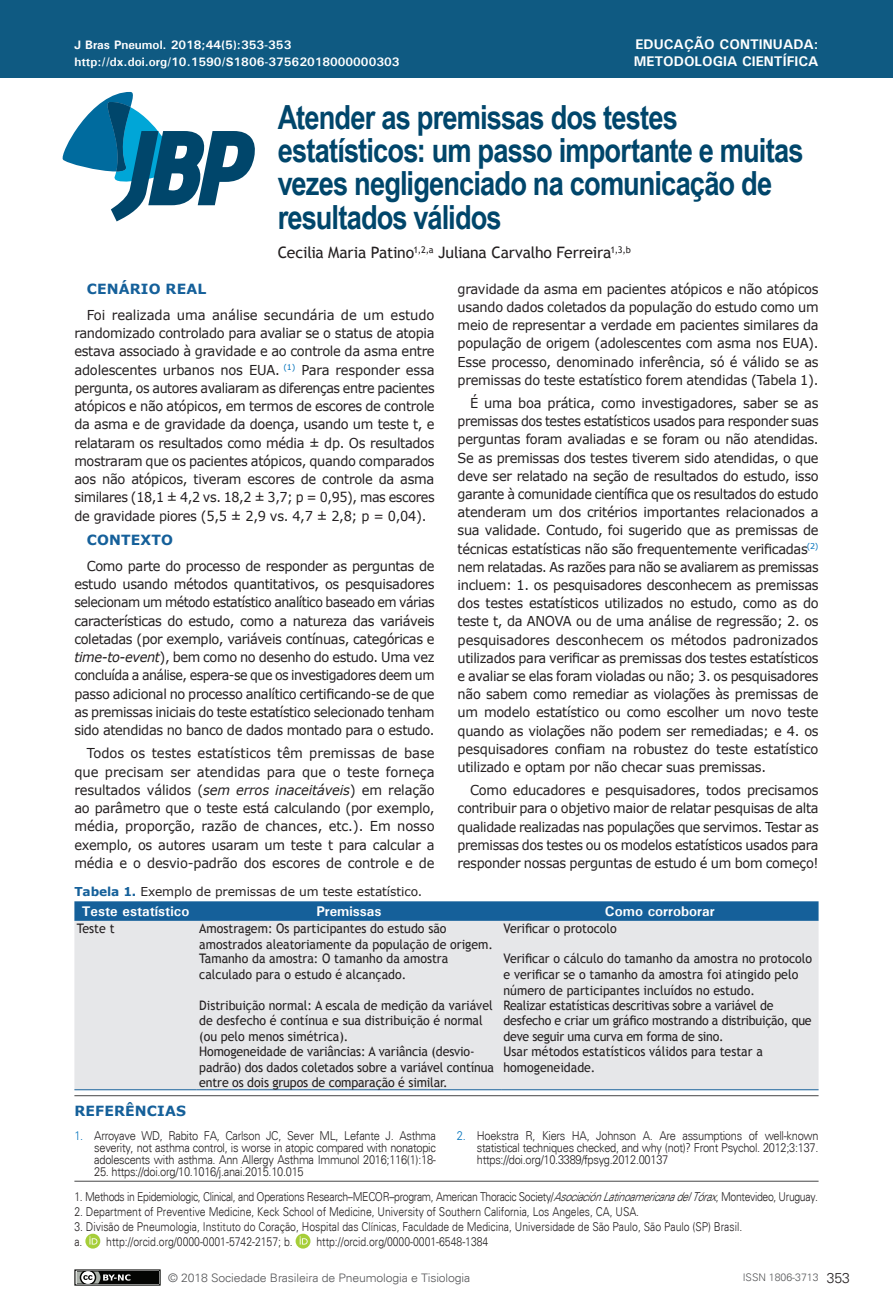
<style>
.page{position:relative;width:893px;height:1315px;background:#fff}
.page>*{position:absolute;margin:0;border:0;box-sizing:border-box;transform-origin:0 0}
.t1{font:700 33.25px/33.2px "Arial Narrow";letter-spacing:-.025em;color:#00466b}
.t2{font:15.75px "Trebuchet MS";letter-spacing:-.015em;color:#231f20}
.t3{font:700 14px/16.8px "Univers";color:#fff}
.t4{font:700 14px "Verdana";letter-spacing:.01em;color:#15609a}
.t5{font:300 14px "Univers";color:#231f20}
.t6{font:13.65px/18.2px "Verdana";letter-spacing:-.025em;color:#231f20;text-align:justify;scale:.95 1}
.t7{font:13.65px/18.2px "Verdana";letter-spacing:-.025em;color:#231f20;text-align:justify;scale:.96 1}
.t8{font:13.12px/15.8px "Trebuchet MS";color:#231f20;scale:.94 1}
.t9{font:13.12px/15.8px "Trebuchet MS";letter-spacing:-.02em;color:#231f20;scale:.94 1}
.t10{font:300 12.25px/12.2px "Univers";color:#231f20;text-align:justify;scale:.9 1}
.t11{font:300 12.25px/14.7px "Univers";color:#231f20;scale:.85 1}
.t12{font:300 12.25px "Univers";letter-spacing:-.03em;color:#231f20;scale:.85 1}
.t13{font:700 12.25px "Univers";color:#fff}
.t14{font:12.25px "Verdana";letter-spacing:-.01em;color:#231f20}
.t15{font:300 12.25px "Univers";letter-spacing:-.025em;color:#231f20;scale:.9 1}
.t16{font:300 11.72px "Univers";letter-spacing:-.01em;color:#57585a;scale:1.04 1}
.t17{font:300 10.5px "Univers";color:#57585a}
.s1{font-style:italic}
.s2{font-weight:700;color:#15609a}
.s3{color:#0072bc}
</style>
<div class="page">
<div style="left:0;top:0;width:893px;height:78px;background:#0f5a82"></div>
<svg style="left:62px;top:91px;width:193px;height:130px"></svg>
<div style="left:75px;top:1270px;width:85px;height:15px;background:#040503"></div>
<div style="left:74px;top:1269px;width:87px;height:16px;border:1px solid #040503"></div>
<svg style="left:74px;top:1269px;width:56px;height:17px"></svg>
<hr style="left:74px;top:1180px;width:745px;height:1px;background:#454647">
<svg style="left:85px;top:1237px;width:16px;height:11px"></svg>
<svg style="left:85px;top:1233px;width:15px;height:15px"></svg>
<svg style="left:89px;top:1236px;width:8px;height:8px"></svg>
<svg style="left:296px;top:1237px;width:15px;height:11px"></svg>
<svg style="left:296px;top:1233px;width:14px;height:15px"></svg>
<svg style="left:300px;top:1236px;width:8px;height:8px"></svg>
<svg style="left:74px;top:901px;width:745px;height:20px;background:#1a639c"></svg>
<div style="left:74px;top:921px;width:745px;height:168px;background:#e6e7e9"></div>
<hr style="left:74px;top:1089px;width:123px;height:1px;background:#15609a">
<hr style="left:197px;top:1089px;width:304px;height:1px;background:#15609a">
<hr style="left:501px;top:1089px;width:318px;height:1px;background:#15609a">
<hr style="left:74px;top:1095px;width:745px;height:1px;background:#454647">
<p class="t3" style="left:634px;top:36px;width:186px">EDUCAÇÃO CONTINUADA:<br>METODOLOGIA CIENTÍFICA</p>
<p class="t13" style="left:74px;top:38px;width:218px">J Bras Pneumol. 2018;44(5):353-353</p>
<p class="t13" style="left:74px;top:54px;width:327px">http://dx.doi.org/10.1590/S1806-37562018000000303</p>
<h1 class="t1" style="left:278px;top:99px;width:527px">Atender as premissas dos testes estatísticos: um passo importante e muitas vezes negligenciado na comunicação de resultados válidos</h1>
<p class="t2" style="left:278px;top:244px;width:355px">Cecilia Maria Patino<sup>1,2,a</sup> Juliana Carvalho Ferreira<sup>1,3,b</sup></p>
<p class="t4" style="left:87px;top:279px;width:121px">CENÁRIO REAL</p>
<p class="t7" style="left:74px;top:305px;width:377px;text-indent:12px">Foi realizada uma análise secundária de um estudo randomizado controlado para avaliar se o status de atopia estava associado à gravidade e ao controle da asma entre adolescentes urbanos nos EUA. <sup>(1)</sup> Para responder essa pergunta, os autores avaliaram as diferenças entre pacientes atópicos e não atópicos, em termos de escores de controle da asma e de gravidade da doença, usando um teste t, e relataram os resultados como média ± dp. Os resultados mostraram que os pacientes atópicos, quando comparados aos não atópicos, tiveram escores de controle da asma similares (18,1 ± 4,2 vs. 18,2 ± 3,7; p = 0,95), mas escores de gravidade piores (5,5 ± 2,9 vs. 4,7 ± 2,8; p = 0,04).</p>
<p class="t4" style="left:87px;top:530px;width:88px">CONTEXTO</p>
<p class="t6" style="left:74px;top:556px;width:381px;text-indent:12px">Como parte do processo de responder as perguntas de estudo usando métodos quantitativos, os pesquisadores selecionam um método estatístico analítico baseado em várias características do estudo, como a natureza das variáveis coletadas (por exemplo, variáveis contínuas, categóricas e <span class="s1">time-to-event</span>), bem como no desenho do estudo. Uma vez concluída a análise, espera-se que os investigadores deem um passo adicional no processo analítico certificando-se de que as premissas iniciais do teste estatístico selecionado tenham sido atendidas no banco de dados montado para o estudo.</p>
<p class="t7" style="left:74px;top:744px;width:377px;text-indent:12px">Todos os testes estatísticos têm premissas de base que precisam ser atendidas para que o teste forneça resultados válidos (<span class="s1">sem erros inaceitáveis</span>) em relação ao parâmetro que o teste está calculando (por exemplo, média, proporção, razão de chances, etc.). Em nosso exemplo, os autores usaram um teste t para calcular a média e o desvio-padrão dos escores de controle e de</p>
<p class="t6" style="left:458px;top:279px;width:381px">gravidade da asma em pacientes atópicos e não atópicos usando dados coletados da população do estudo como um meio de representar a verdade em pacientes similares da população de origem (adolescentes com asma nos EUA).<br>Esse processo, denominado inferência, só é válido se as premissas do teste estatístico forem atendidas (Tabela 1).</p>
<p class="t6" style="left:458px;top:394px;width:382px;text-indent:12px">É uma boa prática, como investigadores, saber se as premissas dos testes estatísticos usados para responder suas perguntas foram avaliadas e se foram ou não atendidas.<br>Se as premissas dos testes tiverem sido atendidas, o que deve ser relatado na seção de resultados do estudo, isso garante à comunidade científica que os resultados do estudo atenderam um dos critérios importantes relacionados a sua validade. Contudo, foi sugerido que as premissas de técnicas estatísticas não são frequentemente verificadas<sup>(2) </sup>nem relatadas. As razões para não se avaliarem as premissas incluem: 1. os pesquisadores desconhecem as premissas dos testes estatísticos utilizados no estudo, como as do teste t, da ANOVA ou de uma análise de regressão; 2. os pesquisadores desconhecem os métodos padronizados utilizados para verificar as premissas dos testes estatísticos e avaliar se elas foram violadas ou não; 3. os pesquisadores não sabem como remediar as violações às premissas de um modelo estatístico ou como escolher um novo teste quando as violações não podem ser remediadas; e 4. os pesquisadores confiam na robustez do teste estatístico utilizado e optam por não checar suas premissas.</p>
<p class="t6" style="left:458px;top:781px;width:381px;text-indent:12px">Como educadores e pesquisadores, todos precisamos contribuir para o objetivo maior de relatar pesquisas de alta qualidade realizadas nas populações que servimos. Testar as premissas dos testes ou os modelos estatísticos usados para responder nossas perguntas de estudo é um bom começo!</p>
<p class="t14" style="left:74px;top:883px;width:349px"><span class="s2">Tabela 1.</span> Exemplo de premissas de um teste estatístico.</p>
<p class="t3" style="left:82px;top:902px;width:109px">Teste estatístico</p>
<p class="t3" style="left:316px;top:902px;width:66px">Premissas</p>
<p class="t3" style="left:605px;top:902px;width:111px">Como corroborar</p>
<p class="t8" style="left:77px;top:920px;width:42px">Teste t</p>
<p class="t8" style="left:199px;top:920px;width:314px">Amostragem: Os participantes do estudo são amostrados aleatoriamente da população de origem.</p>
<p class="t8" style="left:504px;top:920px;width:122px">Verificar o protocolo</p>
<p class="t8" style="left:199px;top:951px;width:266px">Tamanho da amostra: O tamanho da amostra calculado para o estudo é alcançado.</p>
<p class="t8" style="left:504px;top:951px;width:330px">Verificar o cálculo do tamanho da amostra no protocolo e verificar se o tamanho da amostra foi atingido pelo número de participantes incluídos no estudo.</p>
<p class="t8" style="left:199px;top:997px;width:314px">Distribuição normal: A escala de medição da variável de desfecho é contínua e sua distribuição é normal (ou pelo menos simétrica).</p>
<p class="t9" style="left:504px;top:997px;width:329px">Realizar estatísticas descritivas sobre a variável de desfecho e criar um gráfico mostrando a distribuição, que deve seguir uma curva em forma de sino.</p>
<p class="t8" style="left:199px;top:1043px;width:315px">Homogeneidade de variâncias: A variância (desvio&shy;padrão) dos dados coletados sobre a variável contínua entre os dois grupos de comparação é similar.</p>
<p class="t8" style="left:504px;top:1043px;width:277px">Usar métodos estatísticos válidos para testar a homogeneidade.</p>
<p class="t4" style="left:74px;top:1101px;width:113px">REFERÊNCIAS</p>
<p class="t10" style="left:94px;top:1129px;width:381px;text-indent:-20px"><span class="s3">1.</span> Arroyave WD, Rabito FA, Carlson JC, Sever ML, Lefante J. Asthma severity, not asthma control, is worse in atopic compared with nonatopic adolescents with asthma. Ann Allergy Asthma Immunol 2016;116(1):18-</p>
<p class="t15" style="left:94px;top:1164px;width:234px">25. https://doi.org/10.1016/j.anai.2015.10.015</p>
<p class="t10" style="left:477px;top:1129px;width:381px;text-indent:-20px"><span class="s3">2.</span> Hoekstra R, Kiers HA, Johnson A. Are assumptions of well-known statistical techniques checked, and why (not)? Front Psychol. 2012;3:137. https://doi.org/10.3389/fpsyg.2012.00137</p>
<p class="t12" style="left:74px;top:1189px;width:876px">1. Methods in Epidemiologic, Clinical, and Operations Research–MECOR–program, American Thoracic Society/<span class="s1">AsociaciónLatinoamericanadelTórax</span>, Montevideo, Uruguay.</p>
<p class="t11" style="left:74px;top:1204px;width:666px">2. Department of Preventive Medicine, Keck School of Medicine, University of Southern California, Los Angeles, CA, USA.</p>
<p class="t11" style="left:74px;top:1219px;width:787px">3. Divisão de Pneumologia, Instituto do Coração, Hospital das Clínicas, Faculdade de Medicina, Universidade de São Paulo, São Paulo (SP) Brasil. a. http://orcid.org/0000-0001-5742-2157; b.</p>
<p class="t11" style="left:316px;top:1233px;width:204px">http://orcid.org/0000-0001-6548-1384</p>
<p class="t16" style="left:168px;top:1270px;width:292px">© 2018 Sociedade Brasileira de Pneumologia e Tisiologia</p>
<p class="t17" style="left:743px;top:1271px;width:77px">ISSN 1806-3713</p>
<p class="t5" style="left:827px;top:1269px;width:25px">353</p>
</div>
